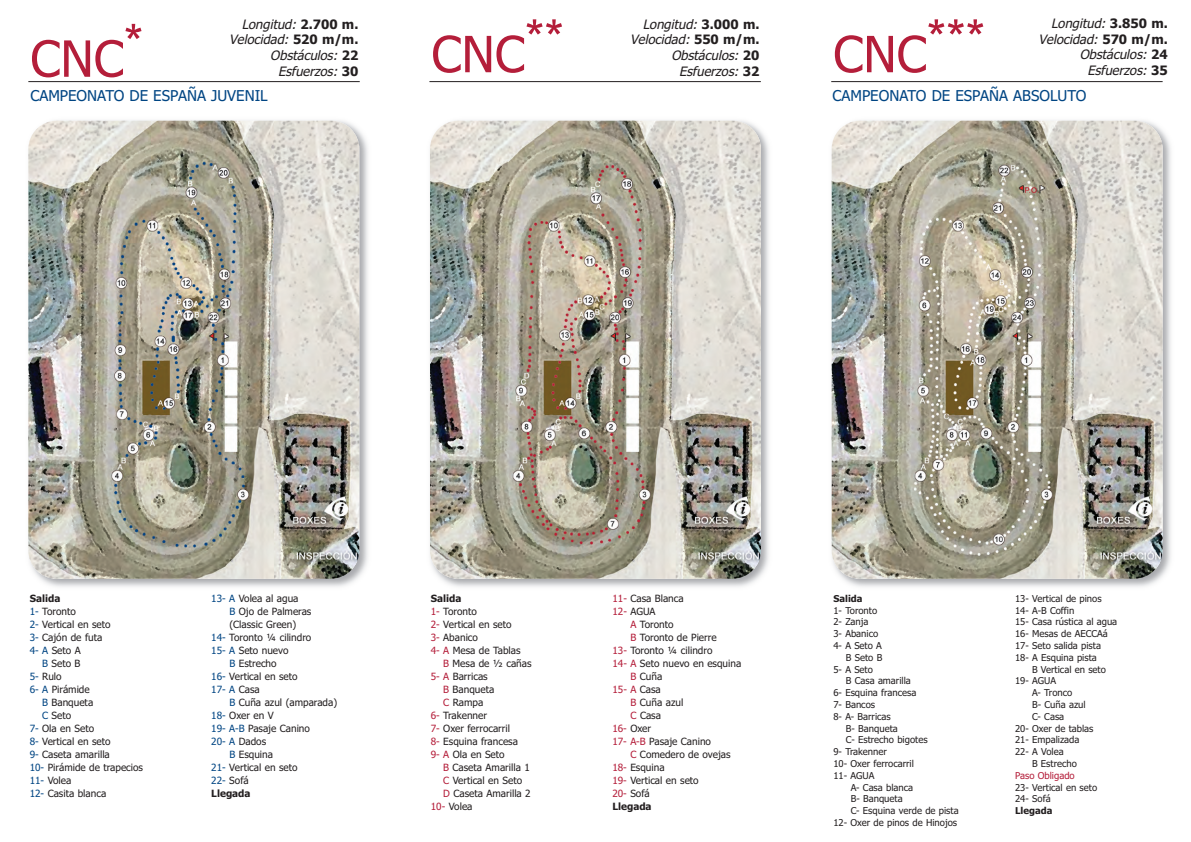
<style>
.page{position:relative;width:1191px;height:842px;background:#fff}
.page>*{position:absolute;margin:0;border:0;box-sizing:border-box;transform-origin:0 0}
.t1{font:50px "Tahoma";color:#b41e3a}
.t2{font:50px "Arial";color:#b41e3a}
.t3{font:15px "Tahoma";color:#004583}
.t4{font:italic 13px/15.6px "Tahoma";color:#231f20;text-align:right}
.t5{font:10px/13px "Tahoma";color:#231f20}
.t6{font:700 10px "Tahoma";color:#231f20}
.t7{font:10px "Tahoma";color:#004583}
.t8{font:10px "Tahoma";color:#b41e3a}
.t9{font:9.5px/11.8px "Tahoma";color:#231f20}
.t10{font:700 9.5px "Tahoma";color:#231f20}
.t11{font:9.5px "Tahoma";color:#b41e3a}
.s1{font-weight:700;font-style:normal}
.s2{color:#004583}
.s3{color:#231f20}
.s4{color:#b41e3a}
</style>
<div class="page">
<img style="left:29px;top:120px;width:339px;height:467px">
<img style="left:28px;top:121px;width:331px;height:458px;border-radius:28px">
<img style="left:430px;top:120px;width:339px;height:467px">
<img style="left:430px;top:121px;width:331px;height:458px;border-radius:28px">
<img style="left:832px;top:120px;width:339px;height:467px">
<img style="left:831px;top:121px;width:331px;height:458px;border-radius:28px">
<hr style="left:28px;top:81px;width:332px;height:1px;background:#231f20">
<hr style="left:429px;top:81px;width:332px;height:1px;background:#231f20">
<hr style="left:831px;top:81px;width:331px;height:1px;background:#231f20">
<h3 class="t4" style="left:229px;top:17px;width:131px">Longitud: <span class="s1">2 . 7 0 0 m .<br></span>Velocidad: <span class="s1">5 2 0 m / m .<br></span>Obstáculos: <span class="s1">2 2<br></span>Esfuerzos: <span class="s1">3 0</span></h3>
<h1 class="t1" style="left:431px;top:26px;width:134px">CNC<sup>**</sup></h1>
<h3 class="t4" style="left:630px;top:17px;width:131px">Longitud: <span class="s1">3 . 0 0 0 m .<br></span>Velocidad: <span class="s1">5 5 0 m / m .<br></span>Obstáculos: <span class="s1">2 0<br></span>Esfuerzos: <span class="s1">3 2</span></h3>
<h3 class="t4" style="left:1038px;top:16px;width:131px">Longitud: <span class="s1">3 . 8 5 0 m .<br></span>Velocidad: <span class="s1">5 7 0 m / m .<br></span>Obstáculos: <span class="s1">2 4</span></h3>
<h1 class="t2" style="left:926px;top:9px;width:60px">***</h1>
<h1 class="t1" style="left:30px;top:30px;width:114px">CNC<sup>*</sup></h1>
<h2 class="t3" style="left:30px;top:87px;width:239px">CAMPEONATO DE ESPAÑA JUVENIL</h2>
<h1 class="t1" style="left:833px;top:26px;width:95px">CNC</h1>
<h3 class="t4" style="left:1087px;top:63px;width:82px">Esfuerzos: <span class="s1">3 5</span></h3>
<h2 class="t3" style="left:832px;top:87px;width:255px">CAMPEONATO DE ESPAÑA ABSOLUTO</h2>
<p class="t6" style="left:30px;top:593px;width:32px">Salida</p>
<p class="t5" style="left:30px;top:605px;width:48px"><span class="s2">1-</span> Toronto</p>
<p class="t5" style="left:30px;top:618px;width:82px"><span class="s2">2-</span> Vertical en seto</p>
<p class="t5" style="left:30px;top:631px;width:74px"><span class="s2">3-</span> Cajón de futa</p>
<p class="t5" style="left:30px;top:644px;width:53px"><span class="s2">4- A</span> Seto A</p>
<p class="t5" style="left:42px;top:657px;width:40px"><span class="s2">B</span> Seto B</p>
<p class="t5" style="left:30px;top:670px;width:33px"><span class="s2">5-</span> Rulo</p>
<p class="t5" style="left:30px;top:683px;width:62px"><span class="s2">6- A</span> Pirámide</p>
<p class="t5" style="left:42px;top:696px;width:53px"><span class="s2">B</span> Banqueta</p>
<p class="t5" style="left:42px;top:709px;width:31px"><span class="s2">C</span> Seto</p>
<p class="t5" style="left:30px;top:722px;width:66px"><span class="s2">7-</span> Ola en Seto</p>
<p class="t5" style="left:30px;top:735px;width:82px"><span class="s2">8-</span> Vertical en seto</p>
<p class="t5" style="left:30px;top:748px;width:82px"><span class="s2">9-</span> Caseta amarilla</p>
<p class="t5" style="left:30px;top:761px;width:115px"><span class="s2">10-</span> Pirámide de trapecios</p>
<p class="t5" style="left:30px;top:774px;width:43px"><span class="s2">11-</span> Volea</p>
<p class="t5" style="left:30px;top:787px;width:78px"><span class="s2">12-</span> Casita blanca</p>
<p class="t5" style="left:211px;top:592px;width:89px"><span class="s2">13- A</span> Volea al agua</p>
<p class="t5" style="left:229px;top:605px;width:83px"><span class="s2">B</span> Ojo de Palmeras</p>
<p class="t5" style="left:229px;top:618px;width:68px">(Classic Green)</p>
<p class="t5" style="left:211px;top:631px;width:102px"><span class="s2">14-</span> Toronto ¼ cilindro</p>
<p class="t5" style="left:211px;top:644px;width:79px"><span class="s2">15- A</span> Seto nuevo</p>
<p class="t5" style="left:229px;top:657px;width:49px"><span class="s2">B</span> Estrecho</p>
<p class="t5" style="left:211px;top:670px;width:88px"><span class="s2">16-</span> Vertical en seto</p>
<p class="t7" style="left:211px;top:684px;width:50px">17- A <span class="s3">Casa</span></p>
<p class="t5" style="left:229px;top:696px;width:109px"><span class="s2">B</span> Cuña azul (amparada)</p>
<p class="t5" style="left:211px;top:709px;width:64px"><span class="s2">18-</span> Oxer en V</p>
<p class="t5" style="left:211px;top:722px;width:100px"><span class="s2">19- A-B</span> Pasaje Canino</p>
<p class="t5" style="left:211px;top:735px;width:56px"><span class="s2">20- A</span> Dados</p>
<p class="t5" style="left:229px;top:748px;width:45px"><span class="s2">B</span> Esquina</p>
<p class="t5" style="left:211px;top:761px;width:88px"><span class="s2">21-</span> Vertical en seto</p>
<p class="t5" style="left:211px;top:774px;width:39px"><span class="s2">22-</span> Sofá</p>
<p class="t6" style="left:211px;top:788px;width:41px">Llegada</p>
<p class="t6" style="left:431px;top:593px;width:32px">Salida</p>
<p class="t5" style="left:431px;top:605px;width:48px"><span class="s4">1-</span> Toronto</p>
<p class="t5" style="left:431px;top:618px;width:82px"><span class="s4">2-</span> Vertical en seto</p>
<p class="t5" style="left:431px;top:631px;width:49px"><span class="s4">3-</span> Abanico</p>
<p class="t5" style="left:431px;top:644px;width:91px"><span class="s4">4- A</span> Mesa de Tablas</p>
<p class="t5" style="left:443px;top:657px;width:90px"><span class="s4">B</span> Mesa de ½ cañas</p>
<p class="t5" style="left:431px;top:670px;width:58px"><span class="s4">5- A</span> Barricas</p>
<p class="t5" style="left:443px;top:683px;width:53px"><span class="s4">B</span> Banqueta</p>
<p class="t5" style="left:443px;top:696px;width:41px"><span class="s4">C</span> Rampa</p>
<p class="t5" style="left:431px;top:709px;width:58px"><span class="s4">6-</span> Trakenner</p>
<p class="t5" style="left:431px;top:722px;width:81px"><span class="s4">7-</span> Oxer ferrocarril</p>
<p class="t5" style="left:431px;top:735px;width:89px"><span class="s4">8-</span> Esquina francesa</p>
<p class="t5" style="left:431px;top:748px;width:75px"><span class="s4">9- A</span> Ola en Seto</p>
<p class="t5" style="left:443px;top:761px;width:88px"><span class="s4">B</span> Caseta Amarilla 1</p>
<p class="t5" style="left:443px;top:774px;width:80px"><span class="s4">C</span> Vertical en Seto</p>
<p class="t5" style="left:443px;top:787px;width:89px"><span class="s4">D</span> Caseta Amarilla 2</p>
<p class="t5" style="left:431px;top:800px;width:43px"><span class="s4">10-</span> Volea</p>
<p class="t5" style="left:612px;top:592px;width:73px"><span class="s4">11-</span> Casa Blanca<br><span class="s4">12-</span> AGUA</p>
<p class="t5" style="left:630px;top:618px;width:45px"><span class="s4">A</span> Toronto</p>
<p class="t5" style="left:630px;top:631px;width:88px"><span class="s4">B</span> Toronto de Pierre</p>
<p class="t5" style="left:612px;top:644px;width:102px"><span class="s4">13-</span> Toronto ¼ cilindro</p>
<p class="t5" style="left:612px;top:657px;width:130px"><span class="s4">14- A</span> Seto nuevo en esquina</p>
<p class="t5" style="left:630px;top:670px;width:33px"><span class="s4">B</span> Cuña</p>
<p class="t8" style="left:612px;top:684px;width:50px">15- A <span class="s3">Casa</span></p>
<p class="t5" style="left:630px;top:696px;width:54px"><span class="s4">B</span> Cuña azul</p>
<p class="t5" style="left:630px;top:709px;width:32px"><span class="s4">C</span> Casa</p>
<p class="t5" style="left:612px;top:722px;width:40px"><span class="s4">16-</span> Oxer</p>
<p class="t5" style="left:612px;top:735px;width:100px"><span class="s4">17- A-B</span> Pasaje Canino</p>
<p class="t5" style="left:630px;top:748px;width:102px"><span class="s4">C</span> Comedero de ovejas</p>
<p class="t5" style="left:612px;top:761px;width:54px"><span class="s4">18-</span> Esquina</p>
<p class="t5" style="left:612px;top:774px;width:88px"><span class="s4">19-</span> Vertical en seto</p>
<p class="t5" style="left:612px;top:787px;width:39px"><span class="s4">20-</span> Sofá</p>
<p class="t6" style="left:612px;top:801px;width:41px">Llegada</p>
<p class="t10" style="left:833px;top:593px;width:31px">Salida</p>
<p class="t9" style="left:833px;top:604px;width:45px">1- Toronto</p>
<p class="t9" style="left:833px;top:616px;width:36px">2- Zanja</p>
<p class="t9" style="left:833px;top:628px;width:46px">3- Abanico</p>
<p class="t9" style="left:833px;top:640px;width:50px">4- A Seto A</p>
<p class="t9" style="left:846px;top:652px;width:38px">B Seto B</p>
<p class="t9" style="left:833px;top:663px;width:41px">5- A Seto</p>
<p class="t9" style="left:846px;top:675px;width:66px">B Casa amarilla</p>
<p class="t9" style="left:833px;top:687px;width:84px">6- Esquina francesa</p>
<p class="t9" style="left:833px;top:699px;width:43px">7- Bancos</p>
<p class="t9" style="left:833px;top:711px;width:59px">8- A- Barricas</p>
<p class="t9" style="left:846px;top:722px;width:54px">B- Banqueta</p>
<p class="t9" style="left:846px;top:734px;width:83px">C- Estrecho bigotes</p>
<p class="t9" style="left:833px;top:746px;width:55px">9- Trakenner</p>
<p class="t9" style="left:833px;top:758px;width:82px">10- Oxer ferrocarril</p>
<p class="t9" style="left:833px;top:770px;width:43px">11- AGUA</p>
<p class="t9" style="left:850px;top:781px;width:64px">A- Casa blanca</p>
<p class="t9" style="left:850px;top:793px;width:54px">B- Banqueta</p>
<p class="t9" style="left:850px;top:805px;width:109px">C- Esquina verde de pista</p>
<p class="t9" style="left:833px;top:817px;width:125px">12- Oxer de pinos de Hinojos</p>
<p class="t9" style="left:1015px;top:593px;width:104px">13- Vertical de pinos<br>14- A-B Coffin<br>15- Casa rústica al agua<br>16- Mesas de AECCAá<br>17- Seto salida pista<br>18- A Esquina pista</p>
<p class="t9" style="left:1032px;top:663px;width:75px">B Vertical en seto</p>
<p class="t9" style="left:1015px;top:675px;width:43px">19- AGUA</p>
<p class="t9" style="left:1032px;top:687px;width:42px">A- Tronco</p>
<p class="t9" style="left:1032px;top:699px;width:55px">B- Cuña azul</p>
<p class="t9" style="left:1032px;top:711px;width:34px">C- Casa</p>
<p class="t9" style="left:1015px;top:722px;width:80px">20- Oxer de tablas</p>
<p class="t9" style="left:1015px;top:734px;width:66px">21- Empalizada</p>
<p class="t9" style="left:1015px;top:746px;width:50px">22- A Volea</p>
<p class="t9" style="left:1032px;top:758px;width:46px">B Estrecho</p>
<p class="t11" style="left:1015px;top:770px;width:61px">Paso Obligado</p>
<p class="t9" style="left:1015px;top:781px;width:84px">23- Vertical en seto<br>24- Sofá</p>
<p class="t10" style="left:1015px;top:805px;width:39px">Llegada</p>
</div>
